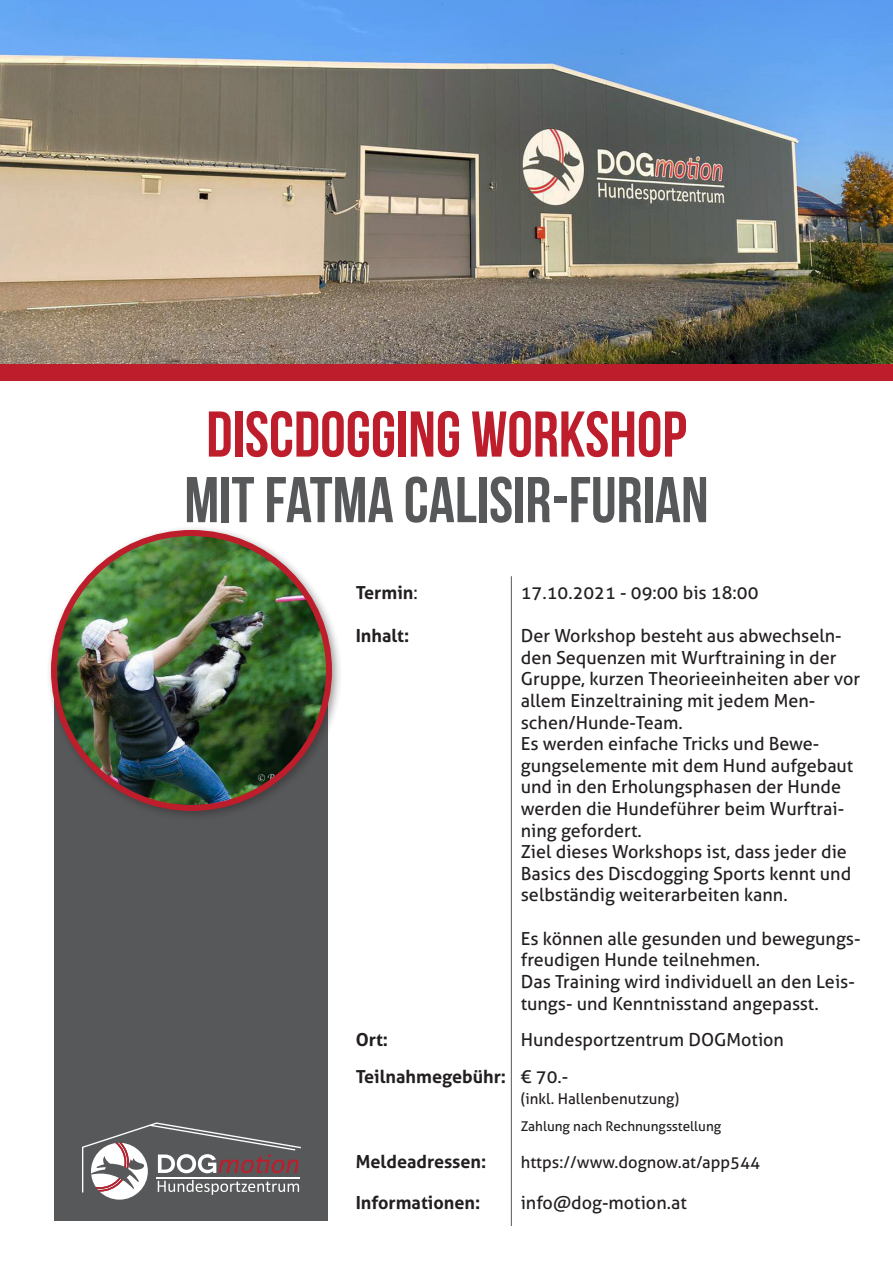
<style>
.page{position:relative;width:893px;height:1263px;background:#fff}
.page>*{position:absolute;margin:0;border:0;box-sizing:border-box;transform-origin:0 0}
.t1{font:700 64.5px "Bebas Neue";color:#57585a}
.t2{font:700 64.5px "Bebas Neue";color:#be1d2c}
.t3{font:18px/21.6px "Aller";color:#231f20}
.t4{font:700 18px "Aller";color:#231f20}
.t5{font:16.5px "Aller";color:#231f20}
.t6{font:15px "Aller";color:#231f20}
.t7{font:13.5px "Aller";color:#231f20}
.s1{font-weight:400}
.s2{font-weight:700}
</style>
<div class="page">
<img style="left:0;top:0;width:893px;height:364px">
<div style="left:0;top:364px;width:893px;height:17px;background:#be1d2c"></div>
<div style="left:55px;top:659px;width:273px;height:561px;background:#57585a"></div>
<div style="left:46px;top:524px;width:297px;height:298px;background:#231f20;opacity:.45"></div>
<img style="left:54px;top:533px;width:275px;height:271px">
<div style="left:51px;top:530px;width:281px;height:281px;border:6px solid #be1d2c;border-radius:50%"></div>
<svg style="left:82px;top:1122px;width:219px;height:78px"></svg>
<hr style="left:511px;top:576px;width:1px;height:650px;background:#57585a">
<h1 class="t2" style="left:206px;top:399px;width:482px">DISCDOGGING WORKSHOP</h1>
<h1 class="t1" style="left:184px;top:464px;width:526px">MIT FATMA CALISIR-FURIAN</h1>
<p class="t4" style="left:356px;top:581px;width:64px">Termin<span class="s1">:</span></p>
<p class="t3" style="left:521px;top:582px;width:239px">17.10.2021 - 09:00 bis 18:00</p>
<p class="t4" style="left:356px;top:625px;width:55px">Inhalt:</p>
<p class="t3" style="left:521px;top:625px;width:341px">Der Workshop besteht aus abwechseln&shy;den Sequenzen mit Wurftraining in der Gruppe, kurzen Theorieeinheiten aber vor allem Einzeltraining mit jedem Men&shy;schen/Hunde-Team.<br>Es werden einfache Tricks und Bewe&shy;gungselemente mit dem Hund aufgebaut und in den Erholungsphasen der Hunde werden die Hundeführer beim Wurftrai&shy;ning gefordert.<br>Ziel dieses Workshops ist, dass jeder die Basics des Discdogging Sports kennt und selbständig weiterarbeiten kann.</p>
<p class="t3" style="left:521px;top:927px;width:341px">Es können alle gesunden und bewegungs&shy;freudigen Hunde teilnehmen.<br>Das Training wird individuell an den Leis&shy;tungs- und Kenntnisstand angepasst.</p>
<p class="t4" style="left:356px;top:1028px;width:34px">Ort:</p>
<p class="t3" style="left:356px;top:1021px;width:430px;line-height:36.6px;text-indent:165px">Hundesportzentrum DOGMotion<br><span class="s2">Teilnahmegebühr:</span> € 70.-</p>
<p class="t6" style="left:521px;top:1090px;width:160px">(inkl. Hallenbenutzung)</p>
<p class="t7" style="left:521px;top:1118px;width:202px">Zahlung nach Rechnungsstellung</p>
<p class="t4" style="left:356px;top:1150px;width:132px">Meldeadressen:</p>
<p class="t5" style="left:521px;top:1152px;width:241px">https://www.dognow.at/app544</p>
<p class="t4" style="left:356px;top:1191px;width:126px">Informationen:</p>
<p class="t3" style="left:521px;top:1192px;width:168px">info@dog-motion.at</p>
</div>
